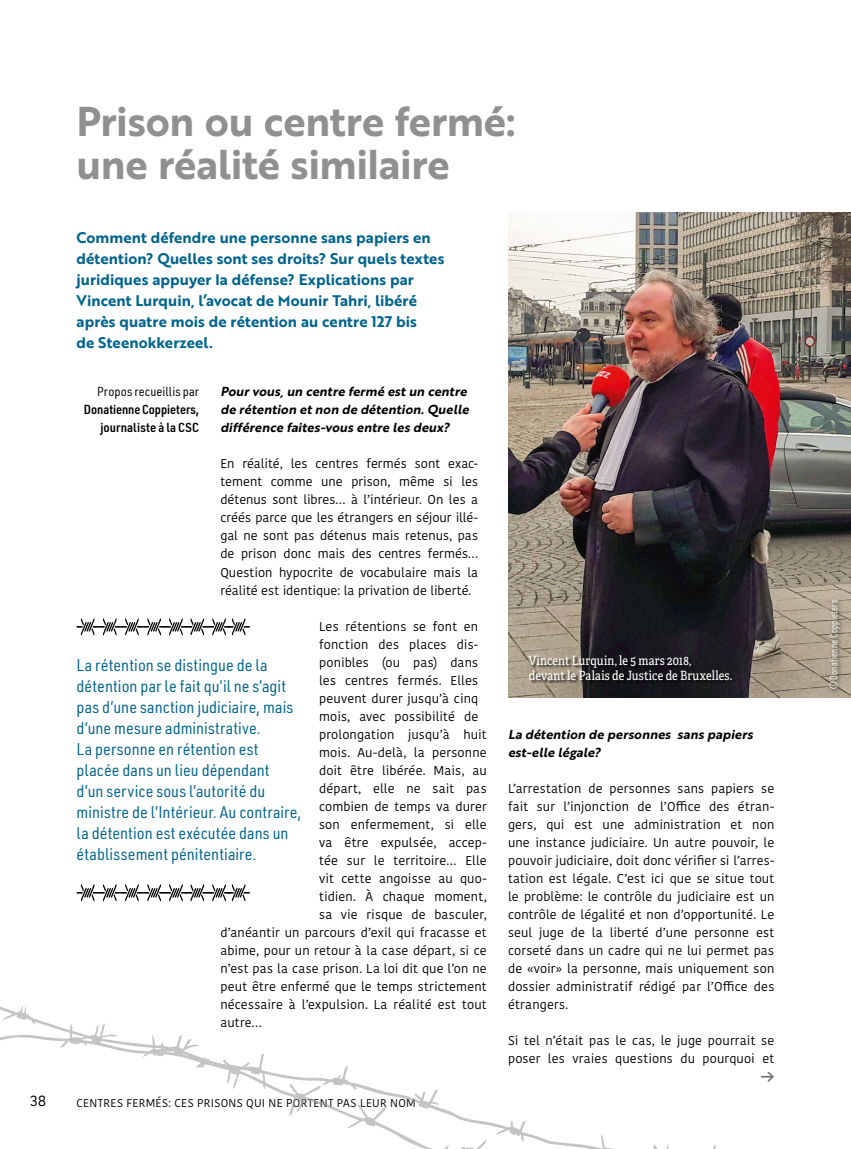
<style>
.page{position:relative;width:851px;height:1149px;background:#fff}
.page>*{position:absolute;margin:0;border:0;box-sizing:border-box;transform-origin:0 0}
.t1{font:40.5px/43.5px "Brother 1816 Bold";letter-spacing:-.01em;color:#909090}
.t2{font:16.5px/21px "URWDIN Semi Cond";letter-spacing:.005em;color:#00648d}
.t3{font:15px/21px "Brother 1816 Bold";letter-spacing:.005em;color:#00648d}
.t4{font:15px "Kohinoor Bangla";color:#000}
.t5{font:12.75px/18px "Kohinoor Bangla";letter-spacing:.01em;color:#000;text-align:justify}
.t6{font:italic 12.75px/18px "Brother 1816 Bold";color:#000}
.t7{font:12.75px/15px "Adelle Condensed";letter-spacing:.01em;color:#fff}
.t8{font:600 12.75px/18px "URWDIN Semi Cond";letter-spacing:.005em;color:#000;text-align:right}
.t9{font:12.75px "URWDIN Semi Cond";letter-spacing:.015em;color:#000}
.t10{font:11.25px "Kohinoor Bangla";letter-spacing:.03em;color:#000}
.t11{font:10.5px "URWDIN Cond";letter-spacing:.025em;color:#fff}
.t12{font:10.5px "Arrowstfb";color:#706f6f}
</style>
<div class="page">
<img style="left:508px;top:213px;width:342px;height:484px">
<div style="left:529px;top:655px;width:206px;height:28px;background:#000;opacity:.75"></div>
<svg style="left:77px;top:618px;width:173px;height:17px"></svg>
<svg style="left:77px;top:884px;width:173px;height:17px"></svg>
<svg style="left:0;top:1006px;width:717px;height:142px"></svg>
<div style="left:826px;top:597px;width:19px;height:97px;background:#000;opacity:.75"></div>
<h1 class="t1" style="left:77px;top:98px;width:440px">Prison ou centre fermé: une réalité similaire</h1>
<p class="t3" style="left:77px;top:226px;width:369px">Comment défendre une personne sans papiers en détention? Quelles sont ses droits? Sur quels textes juridiques appuyer la défense? Explications par Vincent Lurquin, l’avocat de Mounir Tahri, libéré après quatre mois de rétention au centre 127 bis<br>de Steenokkerzeel.</p>
<p class="t6" style="left:220px;top:382px;width:253px">Pourvous,un centre fermé estun centre de rétention etnon de détention. Quelle différence faites-vousentre lesdeux?</p>
<p class="t5" style="left:220px;top:454px;width:259px">En réalité, les centres fermés sont exac&shy;tement comme une prison, même si les détenus sont libres… à l’intérieur. On les a créés parce que les étrangers en séjour illé&shy;gal ne sont pas détenus mais retenus, pas de prison donc mais des centres fermés… Question hypocrite de vocabulaire mais la réalité est identique: la privation de liberté.</p>
<p class="t5" style="left:319px;top:616px;width:161px">Les rétentions se font en</p>
<p class="t5" style="left:319px;top:634px;width:161px">fonction des places dis-</p>
<p class="t5" style="left:319px;top:652px;width:161px">ponibles (ou pas) dans</p>
<p class="t5" style="left:319px;top:670px;width:161px">les centres fermés. Elles</p>
<p class="t5" style="left:319px;top:688px;width:161px">peuvent durer jusqu’à cinq</p>
<p class="t5" style="left:319px;top:706px;width:161px">mois, avec possibilité de</p>
<p class="t5" style="left:319px;top:724px;width:169px">prolongation jusqu’à huit</p>
<p class="t5" style="left:319px;top:742px;width:169px">mois. Au-delà, la personne</p>
<p class="t5" style="left:319px;top:760px;width:169px">doit être libérée. Mais, au</p>
<p class="t5" style="left:319px;top:778px;width:169px">départ, elle ne sait pas</p>
<p class="t5" style="left:319px;top:796px;width:169px">combien de temps va durer</p>
<p class="t5" style="left:319px;top:814px;width:169px">son enfermement, si elle</p>
<p class="t5" style="left:319px;top:832px;width:169px">va être expulsée, accep-</p>
<p class="t5" style="left:319px;top:850px;width:169px">tée sur le territoire… Elle</p>
<p class="t5" style="left:319px;top:868px;width:169px">vit cette angoisse au quo-</p>
<p class="t5" style="left:319px;top:886px;width:169px">tidien. À chaque moment,</p>
<p class="t5" style="left:319px;top:904px;width:169px">sa vie risque de basculer,</p>
<p class="t5" style="left:220px;top:922px;width:268px">d’anéantir un parcours d’exil qui fracasse et</p>
<p class="t5" style="left:220px;top:940px;width:268px">abime, pour un retour à la case départ, si ce</p>
<p class="t5" style="left:220px;top:958px;width:268px">n’est pas la case prison. La loi dit que l’on ne</p>
<p class="t5" style="left:220px;top:976px;width:268px">peut être enfermé que le temps strictement</p>
<p class="t5" style="left:220px;top:994px;width:268px">nécessaire à l’expulsion. La réalité est tout</p>
<p class="t5" style="left:220px;top:1012px;width:43px">autre…</p>
<p class="t9" style="left:97px;top:383px;width:103px">Propos recueillis par</p>
<p class="t8" style="left:84px;top:400px;width:117px">Donatienne Coppieters, journaliste à la CSC</p>
<p class="t2" style="left:77px;top:654px;width:226px">La rétention se distingue de la détention par le fait qu’il ne s’agit pas d’une sanction judiciaire, mais d’une mesure administrative.<br>La personne en rétention est placée dans un lieu dépendant<br>d’un service sous l’autorité du ministre de l’Intérieur. Au contraire, la détention est exécutée dans un établissement pénitentiaire.</p>
<p class="t7" style="left:529px;top:652px;width:205px">Vincent Lurquin, le 5 mars 2018,<br>devant le Palais de Justice de Bruxelles.</p>
<p class="t6" style="left:508px;top:724px;width:250px">La détention de personnes sanspapiers est-elle légale?</p>
<p class="t5" style="left:508px;top:778px;width:268px">L’arrestation de personnes sans papiers se fait sur l’injonction de l’Office des étran&shy;gers, qui est une administration et non une instance judiciaire. Un autre pouvoir, le pouvoir judiciaire, doit donc vérifier si l’arres&shy;tation est légale. C’est ici que se situe tout le problème: le contrôle du judiciaire est un contrôle de légalité et non d’opportunité. Le seul juge de la liberté d’une personne est corseté dans un cadre qui ne lui permet pas de «voir» la personne, mais uniquement son dossier administratif rédigé par l’Office des étrangers.</p>
<p class="t5" style="left:508px;top:1030px;width:268px">Si tel n’était pas le cas, le juge pourrait se poser les vraies questions du pourquoi et</p>
<p class="t4" style="left:30px;top:1089px;width:18px">38</p>
<p class="t10" style="left:77px;top:1093px;width:340px">CENTRES FERMÉS: CES PRISONS QUI NE PORTENT PAS LEUR NOM</p>
<p class="t12" style="left:760px;top:1070px;width:15px">e</p>
<p class="t11" style="left:826px;top:689px;width:91px;rotate:-90deg">© Donatienne Coppieters</p>
</div>
